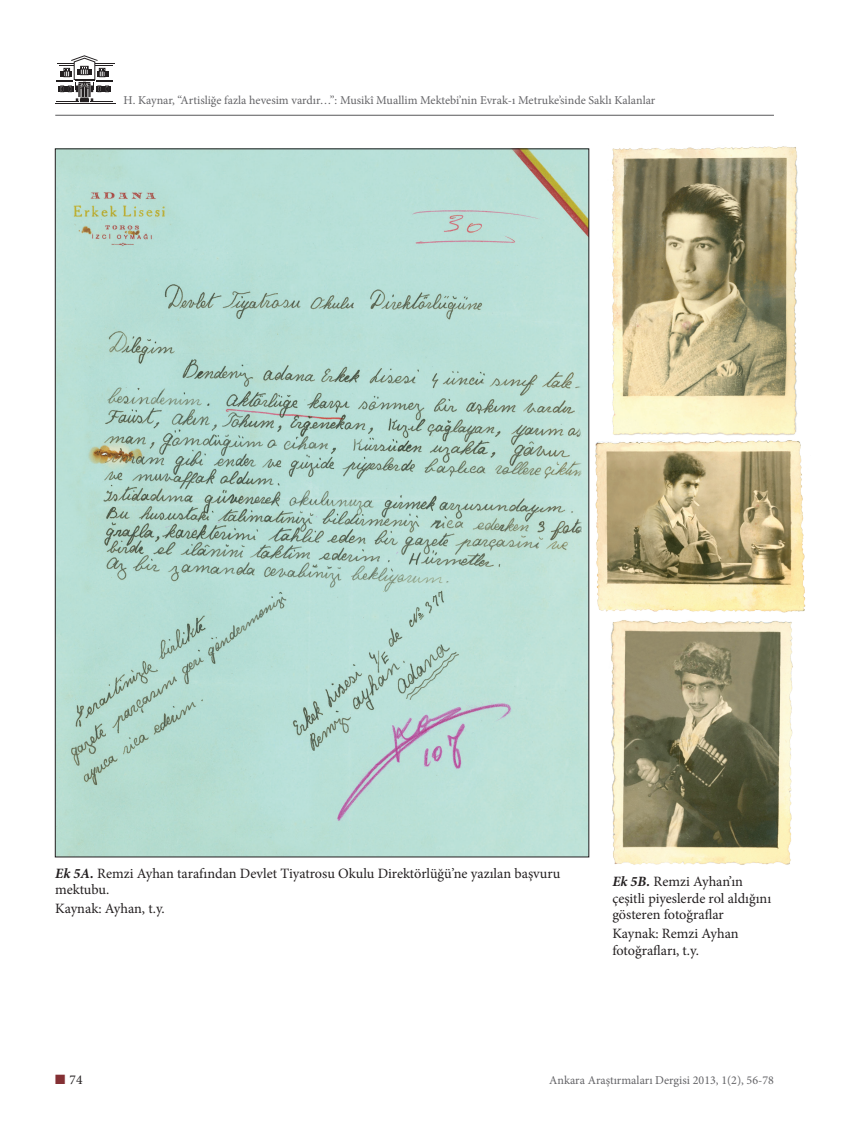
<style>
.page{position:relative;width:842px;height:1127px;background:#fff}
.page>*{position:absolute;margin:0;border:0;box-sizing:border-box;transform-origin:0 0}
.t1{font:14.25px/16.5px "Minion Pro";color:#231f20}
.t2{font:13.5px "Minion Pro";color:#231f20}
.t3{font:12px "Minion Pro";color:#636366}
.s1{font-weight:700;font-style:italic}
.s2{color:#843034}
</style>
<div class="page">
<hr style="left:55px;top:115px;width:719px;height:1px;background:#57585a">
<hr style="left:55px;top:103px;width:60px;height:1px;background:#231f20">
<svg style="left:56px;top:55px;width:59px;height:48px"></svg>
<img style="left:57px;top:150px;width:530px;height:705px">
<img style="left:612px;top:146px;width:186px;height:289px">
<img style="left:585px;top:435px;width:221px;height:183px">
<img style="left:607px;top:614px;width:189px;height:251px">
<p class="t3" style="left:124px;top:92px;width:533px">H. Kaynar, “Artisliğe fazla hevesim vardır…”: Musikî Muallim Mektebi’nin Evrak-ı Metruke’sinde Saklı Kalanlar</p>
<p class="t1" style="left:55px;top:865px;width:507px"><span class="s1">Ek 5A.</span> Remzi Ayhan tarafından Devlet Tiyatrosu Okulu Direktörlüğü’ne yazılan başvuru mektubu.</p>
<p class="t1" style="left:55px;top:900px;width:111px">Kaynak: Ayhan, t.y.</p>
<p class="t1" style="left:612px;top:874px;width:160px"><span class="s1">Ek 5B.</span> Remzi Ayhan’ın çeşitli piyeslerde rol aldığını gösteren fotoğraflar</p>
<p class="t1" style="left:612px;top:925px;width:128px">Kaynak: Remzi Ayhan fotoğrafları, t.y.</p>
<p class="t2" style="left:55px;top:1071px;width:29px"><span class="s2">■</span> 74</p>
<p class="t3" style="left:549px;top:1072px;width:226px">Ankara Araştırmaları Dergisi 2013, 1(2), 56-78</p>
</div>
